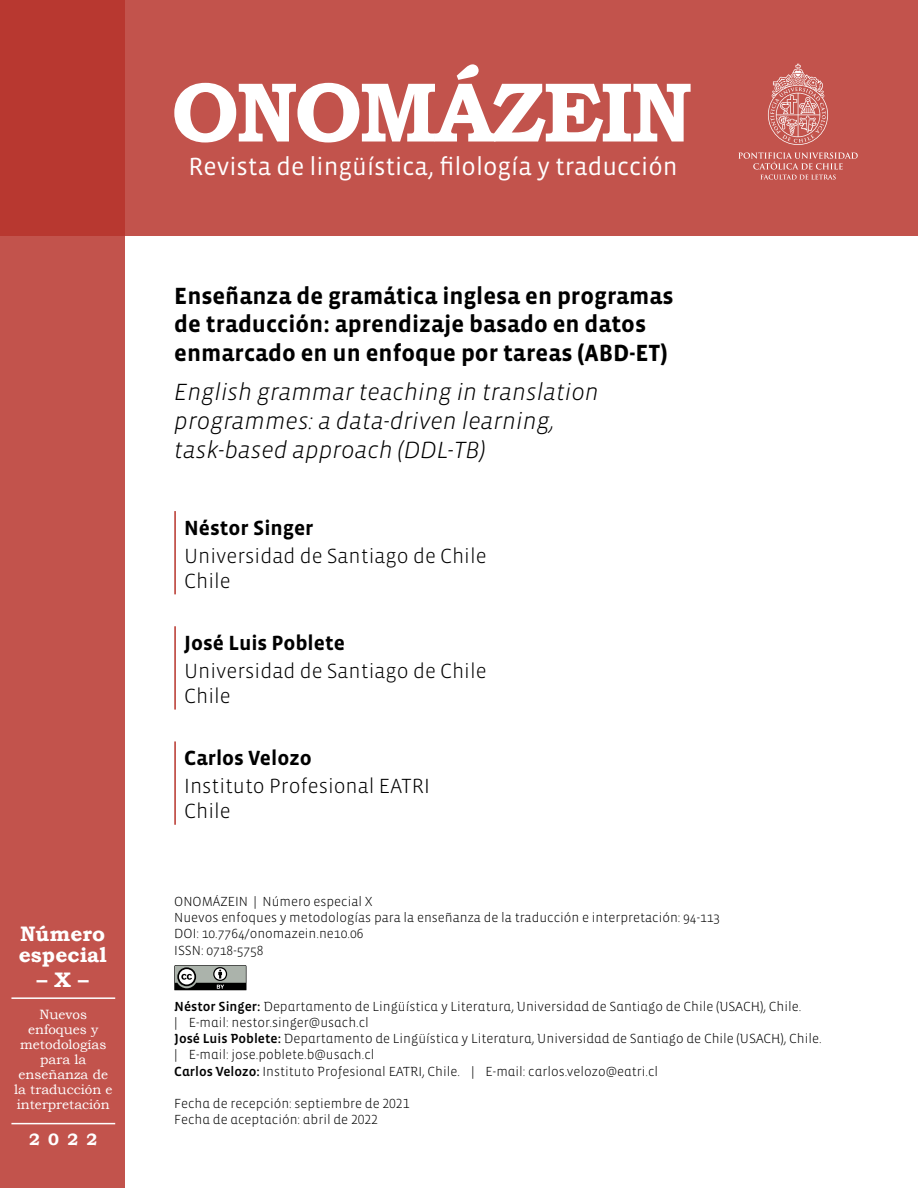
<style>
.page{position:relative;width:918px;height:1188px;background:#fff}
.page>*{position:absolute;margin:0;border:0;box-sizing:border-box;transform-origin:0 0}
.t1{font:25.35px "Vista Sans";color:#fff}
.t2{font:700 24px/28.8px "Vista Sans";color:#000}
.t3{font:italic 300 24px/28.8px "Vista Sans";color:#000}
.t4{font:300 21px/25.2px "Vista Sans";color:#000}
.t5{font:700 21px "Vista Sans";color:#000}
.t6{font:700 21px/21px "Bookman Old Style";color:#fff}
.t7{font:700 16.5px "Bookman Old Style";color:#fff}
.t8{font:300 13.5px/16.2px "Vista Sans Alt";color:#000}
.t9{font:300 13.5px/16.2px "Vista Sans";color:#000}
.t10{font:13.5px/15px "Bookman Old Style";color:#fff;text-align:center}
.s1{font-family:"Vista Sans Alt Med";font-weight:400}
</style>
<div class="page">
<div style="left:0;top:0;width:918px;height:236px;background:#c2534c"></div>
<div style="left:0;top:0;width:125px;height:1188px;background:linear-gradient(to bottom,#bb4139,#c55b54)"></div>
<svg style="left:174px;top:64px;width:517px;height:79px"></svg>
<svg style="left:738px;top:152px;width:120px;height:28px"></svg>
<svg style="left:768px;top:64px;width:60px;height:81px"></svg>
<hr style="left:174px;top:511px;width:2px;height:83px;background:#b7342c">
<hr style="left:174px;top:626px;width:2px;height:84px;background:#b7342c">
<hr style="left:174px;top:741px;width:2px;height:84px;background:#b7342c">
<hr style="left:11px;top:997px;width:104px;height:2px;background:#fff">
<hr style="left:11px;top:1123px;width:104px;height:1px;background:#fff">
<svg style="left:174px;top:965px;width:72px;height:25px;background:#767a76"></svg>
<h3 class="t6" style="left:19px;top:923px;width:89px">Número especial</h3>
<h3 class="t6" style="left:37px;top:969px;width:53px">– X –</h3>
<p class="t10" style="left:14px;top:1007px;width:100px">Nuevos enfoques y metodologías para la enseñanza de la traducción e interpretación</p>
<p class="t7" style="left:29px;top:1128px;width:70px">2022</p>
<h1 class="t1" style="left:189px;top:153px;width:491px">Revista de lingüística, filología y traducción</h1>
<h2 class="t2" style="left:174px;top:282px;width:501px">Enseñanza de gramática inglesa en programas de traducción: aprendizaje basado en datos enmarcado en un enfoque por tareas (ABD-ET)</h2>
<h2 class="t3" style="left:174px;top:378px;width:426px">English grammar teaching in translation programmes: a data-driven learning, task-based approach (DDL-TB)</h2>
<h3 class="t5" style="left:184px;top:517px;width:131px">Néstor Singer</h3>
<h3 class="t4" style="left:184px;top:543px;width:304px">Universidad de Santiago de Chile<br>Chile</h3>
<h3 class="t5" style="left:184px;top:632px;width:162px">José Luis Poblete</h3>
<h3 class="t4" style="left:184px;top:659px;width:304px">Universidad de Santiago de Chile<br>Chile</h3>
<h3 class="t5" style="left:184px;top:748px;width:129px">Carlos Velozo</h3>
<h3 class="t4" style="left:184px;top:774px;width:247px">Instituto Profesional EATRI<br>Chile</h3>
<p class="t9" style="left:174px;top:894px;width:548px">ONOMÁZEIN | Número especial X<br>Nuevos enfoques y metodologías para la enseñanza de la traducción e interpretación: 94-113<br>DOI: 10.7764/onomazein.ne10.06<br>ISSN: 0718-5758</p>
<p class="t8" style="left:174px;top:998px;width:649px"><span class="s1">Néstor Singer:</span> Departamento de Lingüística y Literatura, Universidad de Santiago de Chile (USACH), Chile.<br>| E-mail: nestor.singer@usach.cl<br><span class="s1">José Luis Poblete:</span> Departamento de Lingüística y Literatura, Universidad de Santiago de Chile (USACH), Chile. | E-mail: jose.poblete.b@usach.cl<br><span class="s1">Carlos Velozo:</span> Instituto Profesional EATRI, Chile. | E-mail: carlos.velozo@eatri.cl</p>
<p class="t8" style="left:174px;top:1096px;width:237px">Fecha de recepción: septiembre de 2021<br>Fecha de aceptación: abril de 2022</p>
</div>
